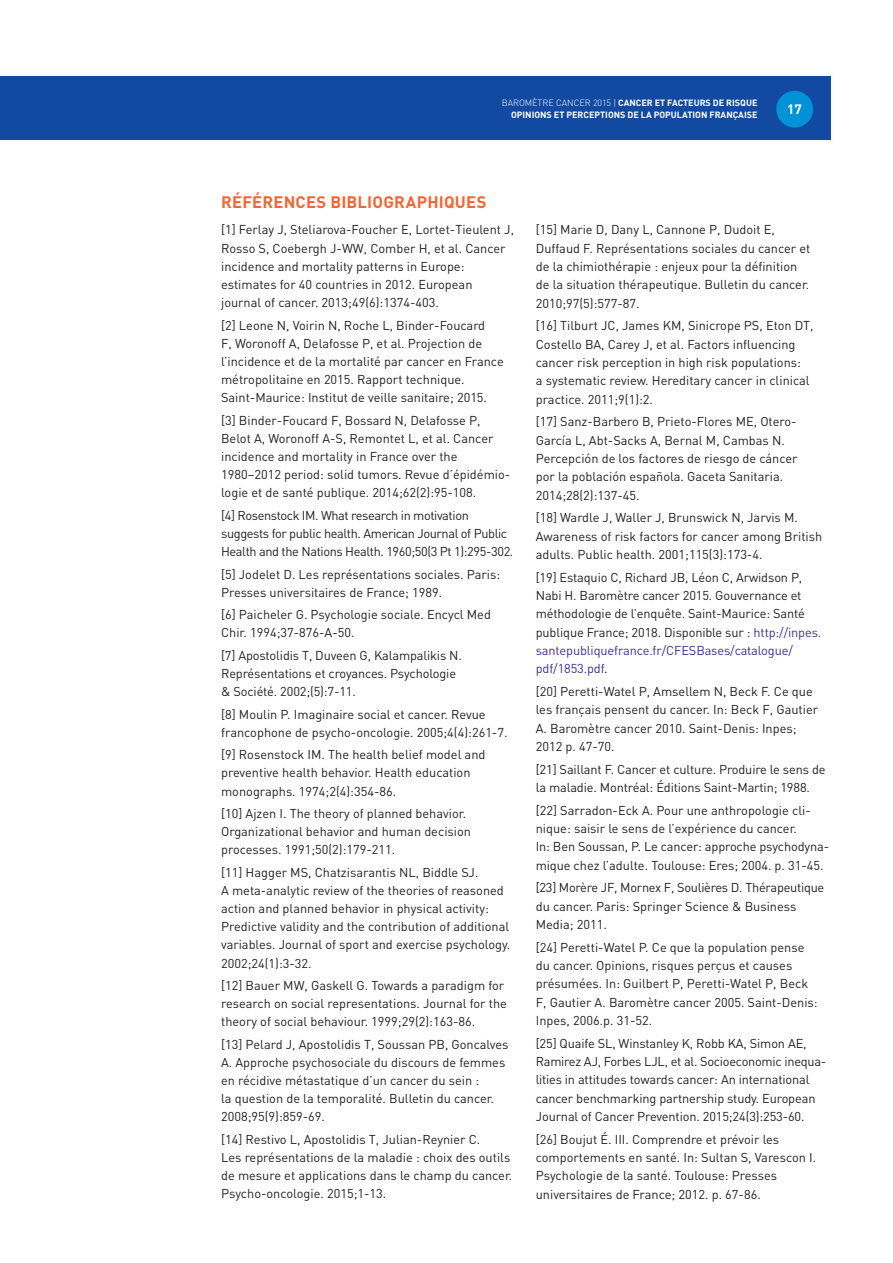
<style>
.page{position:relative;width:893px;height:1263px;background:#fff}
.page>*{position:absolute;margin:0;border:0;box-sizing:border-box;transform-origin:0 0}
.t1{font:700 16.5px "DIN Pro";letter-spacing:.015em;color:#f26633}
.t2{font:700 13.5px "DIN Pro";color:#fff}
.t3{font:12.75px/18.3px "DIN Pro";color:#231f20}
.t4{font:12.75px/18.1px "DIN Pro";letter-spacing:-.03em;color:#231f20}
.t5{font:700 9px/12px "DIN Pro";color:#fff;text-align:right}
.s1{font-weight:300}
.s2{color:#432f92}
</style>
<div class="page">
<div style="left:0;top:77px;width:830px;height:63px;background:#114aa0"></div>
<div style="left:776px;top:91px;width:37px;height:37px;background:#0092d8;border-radius:50%"></div>
<p class="t5" style="left:502px;top:96px;width:257px"><span class="s1">BAROMÈTRE CANCER 2015 |</span> CANCER ET FACTEURS DE RISQUE<br>OPINIONS ET PERCEPTIONS DE LA POPULATION FRANÇAISE</p>
<p class="t2" style="left:787px;top:100px;width:16px">17</p>
<p class="t1" style="left:221px;top:191px;width:267px">RÉFÉRENCES BIBLIOGRAPHIQUES</p>
<p class="t3" style="left:221px;top:220px;width:294px">[1] Ferlay J, Steliarova‑Foucher E, Lortet‑Tieulent J, Rosso S, Coebergh J‑WW, Comber H, et al. Cancer incidence and mortality patterns in Europe: estimates for 40 countries in 2012. European journal of cancer. 2013;49(6):1374‑403.</p>
<p class="t3" style="left:221px;top:315px;width:284px">[2] Leone N, Voirin N, Roche L, Binder‑Foucard<br>F, Woronoff A, Delafosse P, et al. Projection de l’incidence et de la mortalité par cancer en France métropolitaine en 2015. Rapport technique.<br>Saint‑Maurice: Institut de veille sanitaire; 2015.</p>
<p class="t3" style="left:221px;top:410px;width:291px">[3] Binder‑Foucard F, Bossard N, Delafosse P, Belot A, Woronoff A‑S, Remontet L, et al. Cancer incidence and mortality in France over the 1980–2012 period: solid tumors. Revue d’épidémio‑ logie et de santé publique. 2014;62(2):95‑108.</p>
<p class="t4" style="left:221px;top:506px;width:294px">[4] Rosenstock IM. What research in motivation suggests for public health. American Journal of Public<br>Health and the Nations Health. 1960;50(3 Pt 1):295‑302.</p>
<p class="t3" style="left:221px;top:564px;width:281px">[5] Jodelet D. Les représentations sociales. Paris:<br>Presses universitaires de France; 1989.</p>
<p class="t3" style="left:221px;top:605px;width:271px">[6] Paicheler G. Psychologie sociale. Encycl Med<br>Chir. 1994;37‑876‑A‑50.</p>
<p class="t3" style="left:221px;top:646px;width:242px">[7] Apostolidis T, Duveen G, Kalampalikis N.<br>Représentations et croyances. Psychologie &amp; Société. 2002;(5):7‑11.</p>
<p class="t3" style="left:221px;top:704px;width:288px">[8] Moulin P. Imaginaire social et cancer. Revue francophone de psycho‑oncologie. 2005;4(4):261‑7.</p>
<p class="t3" style="left:221px;top:745px;width:266px">[9] Rosenstock IM. The health belief model and preventive health behavior. Health education monographs. 1974;2(4):354‑86.</p>
<p class="t3" style="left:221px;top:804px;width:251px">[10] Ajzen I. The theory of planned behavior.<br>Organizational behavior and human decision processes. 1991;50(2):179‑211.</p>
<p class="t3" style="left:221px;top:862px;width:291px">[11] Hagger MS, Chatzisarantis NL, Biddle SJ.<br>A meta‑analytic review of the theories of reasoned action and planned behavior in physical activity:<br>Predictive validity and the contribution of additional variables. Journal of sport and exercise psychology.<br>2002;24(1):3‑32.</p>
<p class="t3" style="left:221px;top:976px;width:287px">[12] Bauer MW, Gaskell G. Towards a paradigm for research on social representations. Journal for the theory of social behaviour. 1999;29(2):163‑86.</p>
<p class="t3" style="left:221px;top:1034px;width:289px">[13] Pelard J, Apostolidis T, Soussan PB, Goncalves A. Approche psychosociale du discours de femmes en récidive métastatique d’un cancer du sein :<br>la question de la temporalité. Bulletin du cancer.<br>2008;95(9):859‑69.</p>
<p class="t3" style="left:221px;top:1130px;width:293px">[14] Restivo L, Apostolidis T, Julian‑Reynier C.<br>Les représentations de la maladie : choix des outils de mesure et applications dans le champ du cancer.<br>Psycho‑oncologie. 2015;1‑13.</p>
<p class="t3" style="left:536px;top:220px;width:276px">[15] Marie D, Dany L, Cannone P, Dudoit E, Duffaud F. Représentations sociales du cancer et de la chimiothérapie : enjeux pour la définition de la situation thérapeutique. Bulletin du cancer.<br>2010;97(5):577‑87.</p>
<p class="t3" style="left:536px;top:316px;width:279px">[16] Tilburt JC, James KM, Sinicrope PS, Eton DT, Costello BA, Carey J, et al. Factors influencing cancer risk perception in high risk populations:<br>a systematic review. Hereditary cancer in clinical practice. 2011;9(1):2.</p>
<p class="t3" style="left:536px;top:412px;width:263px">[17] Sanz‑Barbero B, Prieto‑Flores ME, Otero‑ García L, Abt‑Sacks A, Bernal M, Cambas N.<br>Percepción de los factores de riesgo de cáncer por la población española. Gaceta Sanitaria.<br>2014;28(2):137‑45.</p>
<p class="t3" style="left:536px;top:508px;width:288px">[18] Wardle J, Waller J, Brunswick N, Jarvis M.<br>Awareness of risk factors for cancer among British adults. Public health. 2001;115(3):173‑4.</p>
<p class="t3" style="left:536px;top:567px;width:287px">[19] Estaquio C, Richard JB, Léon C, Arwidson P, Nabi H. Baromètre cancer 2015. Gouvernance et méthodologie de l’enquête. Saint‑Maurice: Santé publique France; 2018. Disponible sur : <span class="s2">http://inpes. santepubliquefrance.fr/CFESBases/catalogue/ pdf/1853.pdf</span>.</p>
<p class="t3" style="left:536px;top:682px;width:284px">[20] Peretti‑Watel P, Amsellem N, Beck F. Ce que les français pensent du cancer. In: Beck F, Gautier A. Baromètre cancer 2010. Saint‑Denis: Inpes; 2012 p. 47‑70.</p>
<p class="t3" style="left:536px;top:759px;width:291px">[21] Saillant F. Cancer et culture. Produire le sens de la maladie. Montréal: Éditions Saint‑Martin; 1988.</p>
<p class="t3" style="left:536px;top:800px;width:295px">[22] Sarradon‑Eck A. Pour une anthropologie cli‑ nique: saisir le sens de l’expérience du cancer.<br>In: Ben Soussan, P. Le cancer: approche psychodyna‑ mique chez l’adulte. Toulouse: Eres; 2004. p. 31‑45.</p>
<p class="t3" style="left:536px;top:878px;width:290px">[23] Morère JF, Mornex F, Soulières D. Thérapeutique du cancer. Paris: Springer Science &amp; Business<br>Media; 2011.</p>
<p class="t3" style="left:536px;top:937px;width:283px">[24] Peretti‑Watel P. Ce que la population pense du cancer. Opinions, risques perçus et causes présumées. In: Guilbert P, Peretti‑Watel P, Beck F, Gautier A. Baromètre cancer 2005. Saint‑Denis:<br>Inpes, 2006.p. 31‑52.</p>
<p class="t3" style="left:536px;top:1033px;width:292px">[25] Quaife SL, Winstanley K, Robb KA, Simon AE, Ramirez AJ, Forbes LJL, et al. Socioeconomic inequa‑ lities in attitudes towards cancer: An international cancer benchmarking partnership study. European Journal of Cancer Prevention. 2015;24(3):253‑60.</p>
<p class="t3" style="left:536px;top:1129px;width:282px">[26] Boujut É. III. Comprendre et prévoir les comportements en santé. In: Sultan S, Varescon I.<br>Psychologie de la santé. Toulouse: Presses universitaires de France; 2012. p. 67‑86.</p>
</div>
